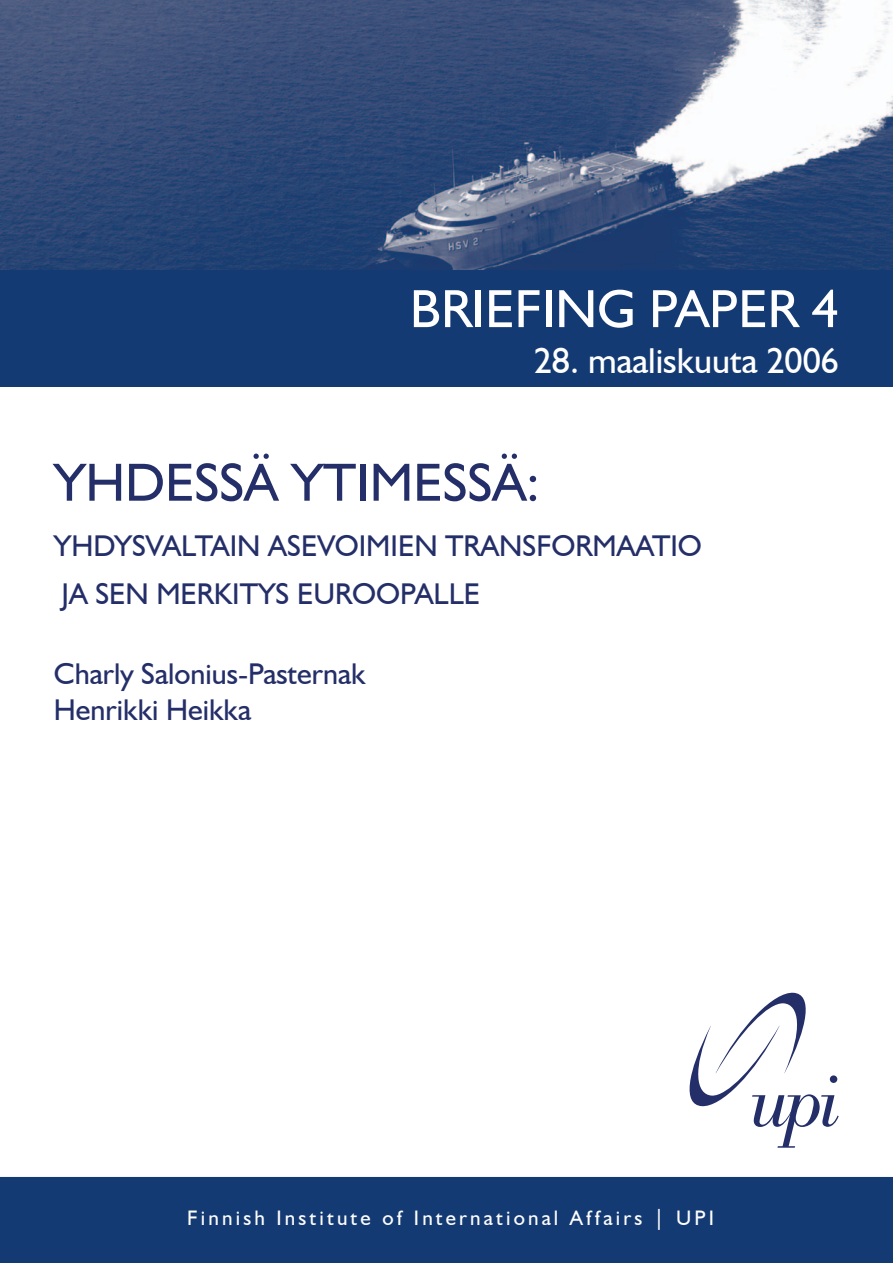
<style>
.page{position:relative;width:893px;height:1263px;background:#fff}
.page>*{position:absolute;margin:0;border:0;box-sizing:border-box;transform-origin:0 0}
.t1{font:54px "Humanist 521 BT";color:#242e68}
.t2{font:54px "Humanist 521 BT";color:#fff}
.t3{font:36px "Humanist 521 BT";color:#fff}
.t4{font:30px/36px "Humanist 521 BT";color:#242e68}
.t5{font:21px "Humanist 521 BT";letter-spacing:.15em;color:#fdfdfd}
</style>
<div class="page">
<div style="left:0;top:1177px;width:893px;height:86px;background:#143a73"></div>
<img style="left:0;top:0;width:893px;height:271px">
<div style="left:0;top:271px;width:893px;height:116px;background:#143a73"></div>
<svg style="left:689px;top:992px;width:150px;height:156px"></svg>
<h1 class="t2" style="left:410px;top:275px;width:431px">BRIEFING PAPER 4</h1>
<p class="t3" style="left:534px;top:339px;width:307px">28. maaliskuuta 2006</p>
<h1 class="t1" style="left:54px;top:449px;width:487px">YHDESSÄ YTIMESSÄ:</h1>
<p class="t4" style="left:54px;top:521px;width:649px;line-height:48px">YHDYSVALTAIN ASEVOIMIEN TRANSFORMAATIO<br>JA SEN MERKITYS EUROOPALLE</p>
<p class="t4" style="left:54px;top:656px;width:313px">Charly Salonius-Pasternak<br>Henrikki Heikka</p>
<p class="t5" style="left:187px;top:1205px;width:528px">Finnish Institute of International Affairs | UPI</p>
</div>
